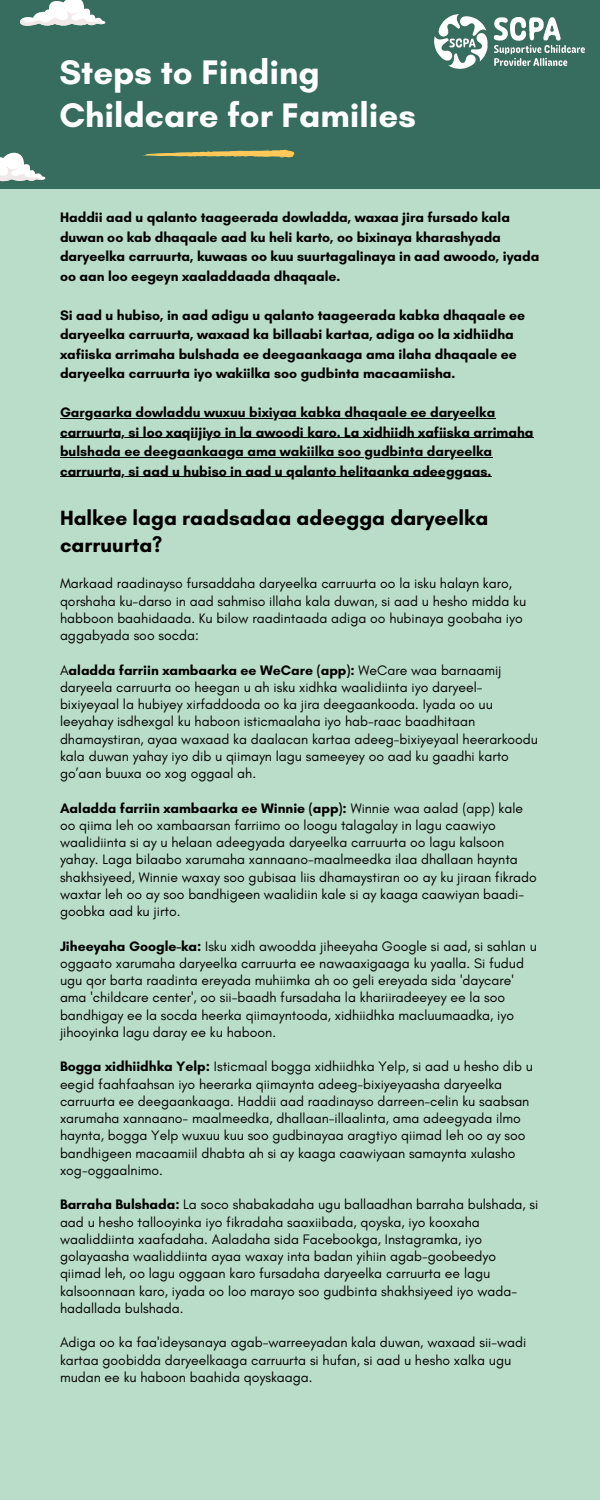
<style>
.page{position:relative;width:600px;height:1500px;background:#b9ddc9}
.page>*{position:absolute;margin:0;border:0;box-sizing:border-box;transform-origin:0 0}
.t1{font:700 34.7px/42.8px "Glacial Indifference";color:#fff}
.t2{font:700 21px/26.2px "Glacial Indifference";color:#000}
.t3{font:14px/17.2px "Glacial Indifference";color:#000}
.t4{font:700 14px/19.5px "Glacial Indifference";color:#000}
.s1{font-weight:700}
</style>
<div class="page">
<hr style="left:60px;top:418px;width:435px;height:1px;background:#000">
<hr style="left:60px;top:438px;width:473px;height:1px;background:#000">
<hr style="left:60px;top:457px;width:432px;height:1px;background:#000">
<hr style="left:60px;top:477px;width:431px;height:1px;background:#000">
<div style="left:0;top:0;width:600px;height:188px;background:#366d5e"></div>
<svg style="left:143px;top:149px;width:152px;height:9px"></svg>
<svg style="left:20px;top:0;width:86px;height:26px"></svg>
<svg style="left:0;top:152px;width:46px;height:30px"></svg>
<img style="left:435px;top:15px;width:150px;height:54px">
<h3 class="t1" style="left:59px;top:51px;width:358px">Steps to Finding<br>Childcare for Families</h3>
<p class="t4" style="left:60px;top:208px;width:481px">Haddii aad u qalanto taageerada dowladda, waxaa jira fursado kala duwan oo kab dhaqaale aad ku heli karto, oo bixinaya kharashyada daryeelka carruurta, kuwaas oo kuu suurtagalinaya in aad awoodo, iyada oo aan loo eegeyn xaaladdaada dhaqaale.</p>
<p class="t4" style="left:60px;top:305px;width:467px">Si aad u hubiso, in aad adigu u qalanto taageerada kabka dhaqaale ee daryeelka carruurta, waxaad ka billaabi kartaa, adiga oo la xidhiidha xafiiska arrimaha bulshada ee deegaankaaga ama ilaha dhaqaale ee daryeelka carruurta iyo wakiilka soo gudbinta macaamiisha.</p>
<h1 class="t4" style="left:60px;top:403px;width:437px">Gargaarka dowladdu wuxuu bixiyaa kabka dhaqaale ee daryeelka</h1>
<p class="t4" style="left:60px;top:422px;width:475px">carruurta, si loo xaqiijiyo in la awoodi karo. La xidhiidh xafiiska arrimaha</p>
<p class="t4" style="left:60px;top:442px;width:434px">bulshada ee deegaankaaga ama wakiilka soo gudbinta daryeelka</p>
<h3 class="t4" style="left:60px;top:461px;width:433px">carruurta, si aad u hubiso in aad u qalanto helitaanka adeeggaas.</h3>
<h2 class="t2" style="left:60px;top:505px;width:430px">Halkee laga raadsadaa adeegga daryeelka carruurta?</h2>
<p class="t3" style="left:60px;top:575px;width:468px">Markaad raadinayso fursaddaha daryeelka carruurta oo la isku halayn karo, qorshaha ku-darso in aad sahmiso illaha kala duwan, si aad u hesho midda ku habboon baahidaada. Ku bilow raadintaada adiga oo hubinaya goobaha iyo aggabyada soo socda:</p>
<p class="t3" style="left:60px;top:661px;width:480px">A<span class="s1">aladda farriin xambaarka ee WeCare (app):</span> WeCare waa barnaamij daryeela carruurta oo heegan u ah isku xidhka waalidiinta iyo daryeel&shy;bixiyeyaal la hubiyey xirfaddooda oo ka jira deegaankooda. Iyada oo uu leeyahay isdhexgal ku haboon isticmaalaha iyo hab-raac baadhitaan dhamaystiran, ayaa waxaad ka daalacan kartaa adeeg-bixiyeyaal heerarkoodu kala duwan yahay iyo dib u qiimayn lagu sameeyey oo aad ku gaadhi karto go’aan buuxa oo xog oggaal ah.</p>
<p class="t3" style="left:60px;top:799px;width:478px"><span class="s1">Aaladda farriin xambaarka ee Winnie (app):</span> Winnie waa aalad (app) kale oo qiima leh oo xambaarsan farriimo oo loogu talagalay in lagu caawiyo waalidiinta si ay u helaan adeegyada daryeelka carruurta oo lagu kalsoon yahay. Laga bilaabo xarumaha xannaano-maalmeedka ilaa dhallaan haynta shakhsiyeed, Winnie waxay soo gubisaa liis dhamaystiran oo ay ku jiraan fikrado waxtar leh oo ay soo bandhigeen waalidiin kale si ay kaaga caawiyan baadi&shy;goobka aad ku jirto.</p>
<p class="t3" style="left:60px;top:937px;width:478px"><span class="s1">Jiheeyaha Google-ka:</span> Isku xidh awoodda jiheeyaha Google si aad, si sahlan u oggaato xarumaha daryeelka carruurta ee nawaaxigaaga ku yaalla. Si fudud ugu qor barta raadinta ereyada muhiimka ah oo geli ereyada sida 'daycare' ama 'childcare center', oo sii-baadh fursadaha la khariiradeeyey ee la soo bandhigay ee la socda heerka qiimayntooda, xidhiidhka macluumaadka, iyo jihooyinka lagu daray ee ku haboon.</p>
<p class="t3" style="left:60px;top:1058px;width:474px"><span class="s1">Bogga xidhiidhka Yelp:</span> Isticmaal bogga xidhiidhka Yelp, si aad u hesho dib u eegid faahfaahsan iyo heerarka qiimaynta adeeg-bixiyeyaasha daryeelka carruurta ee deegaankaaga. Haddii aad raadinayso darreen-celin ku saabsan xarumaha xannaano- maalmeedka, dhallaan-illaalinta, ama adeegyada ilmo haynta, bogga Yelp wuxuu kuu soo gudbinayaa aragtiyo qiimad leh oo ay soo bandhigeen macaamiil dhabta ah si ay kaaga caawiyaan samaynta xulasho xog-oggaalnimo.</p>
<p class="t3" style="left:60px;top:1196px;width:480px"><span class="s1">Barraha Bulshada:</span> La soco shabakadaha ugu ballaadhan barraha bulshada, si aad u hesho tallooyinka iyo fikradaha saaxiibada, qoyska, iyo kooxaha waaliddiinta xaafadaha. Aaladaha sida Facebookga, Instagramka, iyo golayaasha waaliddiinta ayaa waxay inta badan yihiin agab-goobeedyo qiimad leh, oo lagu oggaan karo fursadaha daryeelka carruurta ee lagu kalsoonnaan karo, iyada oo loo marayo soo gudbinta shakhsiyeed iyo wada&shy;hadallada bulshada.</p>
<p class="t3" style="left:60px;top:1334px;width:468px">Adiga oo ka faa'ideysanaya agab-warreeyadan kala duwan, waxaad sii-wadi kartaa goobidda daryeelkaaga carruurta si hufan, si aad u hesho xalka ugu mudan ee ku haboon baahida qoyskaaga.</p>
</div>
